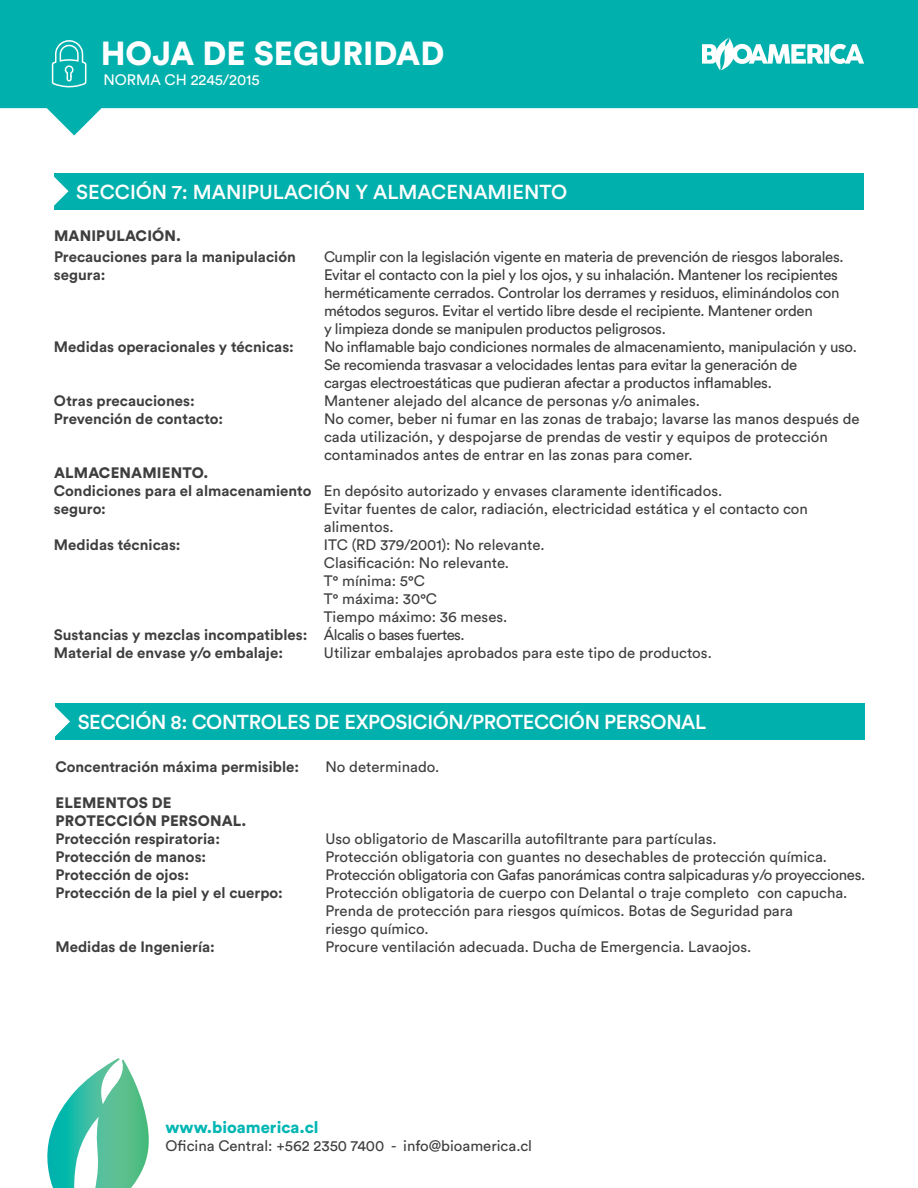
<style>
.page{position:relative;width:918px;height:1188px;background:#fff}
.page>*{position:absolute;margin:0;border:0;box-sizing:border-box;transform-origin:0 0}
.t1{font:900 33px "Circular Std";color:#fff}
.t2{font:500 20.1px "Circular Std";letter-spacing:-.02em;color:#fff}
.t3{font:500 20.1px "Circular Std";color:#fff}
.t4{font:900 16.5px "Circular Std";color:#00b6b3}
.t5{font:15px/18px "Circular Std";letter-spacing:-.005em;color:#3e3e3f}
.t6{font:700 15px "Circular Std";color:#3e3e3f}
.t7{font:900 15px "Circular Std";letter-spacing:.01em;color:#3e3e3f}
.t8{font:15px "Circular Std";color:#fff}
.s1{font-weight:900}
.s2{font-weight:700}
.s3{font-weight:400}
</style>
<div class="page">
<svg style="left:47px;top:1058px;width:102px;height:130px"></svg>
<svg style="left:0;top:0;width:918px;height:136px;fill:#00b0ad"></svg>
<svg style="left:702px;top:38px;width:162px;height:32px"></svg>
<svg style="left:51px;top:39px;width:36px;height:49px;background:#32bfbd"></svg>
<div style="left:54px;top:173px;width:810px;height:36px;background:#00b0ad"></div>
<svg style="left:54px;top:176px;width:15px;height:34px"></svg>
<div style="left:56px;top:703px;width:810px;height:37px;background:#00b0ad"></div>
<svg style="left:55px;top:703px;width:15px;height:37px"></svg>
<h1 class="t1" style="left:101px;top:31px;width:345px">HOJA DE SEGURIDAD</h1>
<p class="t8" style="left:104px;top:70px;width:158px">NORMA CH 2245/2015</p>
<h2 class="t3" style="left:76px;top:179px;width:493px">SECCIÓN 7: MANIPULACIÓN Y ALMACENAMIENTO</h2>
<p class="t7" style="left:54px;top:226px;width:128px">MANIPULACIÓN.</p>
<p class="t6" style="left:54px;top:247px;width:243px">Precauciones para la manipulación</p>
<p class="t5" style="left:324px;top:247px;width:521px">Cumplir con la legislación vigente en materia de prevención de riesgos laborales.</p>
<p class="t6" style="left:54px;top:265px;width:53px">segura:</p>
<p class="t5" style="left:324px;top:265px;width:517px">Evitar el contacto con la piel y los ojos, y su inhalación. Mantener los recipientes herméticamente cerrados. Controlar los derrames y residuos, eliminándolos con métodos seguros. Evitar el vertido libre desde el recipiente. Mantener orden<br>y limpieza donde se manipulen productos peligrosos.</p>
<p class="t6" style="left:54px;top:337px;width:241px">Medidas operacionales y técnicas:</p>
<p class="t5" style="left:324px;top:337px;width:534px">No inflamable bajo condiciones normales de almacenamiento, manipulación y uso.<br>Se recomienda trasvasar a velocidades lentas para evitar la generación de<br>cargas electroestáticas que pudieran afectar a productos inflamables.</p>
<p class="t6" style="left:54px;top:391px;width:142px">Otras precauciones:</p>
<p class="t5" style="left:324px;top:391px;width:377px">Mantener alejado del alcance de personas y/o animales.</p>
<p class="t6" style="left:54px;top:409px;width:171px">Prevención de contacto:</p>
<p class="t5" style="left:324px;top:409px;width:537px">No comer, beber ni fumar en las zonas de trabajo; lavarse las manos después de cada utilización, y despojarse de prendas de vestir y equipos de protección contaminados antes de entrar en las zonas para comer.</p>
<p class="t7" style="left:54px;top:463px;width:32px">ALMACE</p>
<p class="t7" style="left:120px;top:463px;width:23px">NAMIE</p>
<p class="t5" style="left:54px;top:463px;width:670px;text-indent:117px"><span class="s1">NTO.<br></span><span class="s2">Condiciones para el almacenamiento</span> En depósito autorizado y envases claramente identificados. <span class="s2">seguro:</span></p>
<p class="t5" style="left:324px;top:499px;width:485px">Evitar fuentes de calor, radiación, electricidad estática y el contacto con alimentos.</p>
<p class="t6" style="left:54px;top:535px;width:128px">Medidas técnicas:</p>
<p class="t5" style="left:324px;top:535px;width:222px">ITC (RD 379/2001): No relevante.</p>
<p class="t5" style="left:324px;top:553px;width:187px">Clasificación: No relevante.</p>
<p class="t5" style="left:324px;top:571px;width:103px">T° mínima: 5°C</p>
<p class="t5" style="left:324px;top:589px;width:115px">T° máxima: 30°C</p>
<p class="t5" style="left:324px;top:607px;width:185px">Tiempo máximo: 36 meses.</p>
<p class="t6" style="left:54px;top:625px;width:412px">Sustancias y mezclas incompatibles: <span class="s3">Álcalis o bases fuertes.</span></p>
<p class="t6" style="left:54px;top:643px;width:231px">Material de envase y/o embalaje:</p>
<p class="t5" style="left:324px;top:643px;width:389px">Utilizar embalajes aprobados para este tipo de productos.</p>
<h2 class="t2" style="left:78px;top:709px;width:630px">SECCIÓN 8: CONTROLES DE EXPOSICIÓN/PROTECCIÓN PERSONAL</h2>
<p class="t6" style="left:55px;top:757px;width:245px">Concentración máxima permisible:</p>
<p class="t5" style="left:325px;top:758px;width:115px">No determinado.</p>
<p class="t7" style="left:56px;top:793px;width:29px">ELEME</p>
<p class="t7" style="left:105px;top:793px;width:23px">NTOS</p>
<p class="t7" style="left:152px;top:793px;width:10px">DE</p>
<p class="t7" style="left:56px;top:811px;width:20px">PROTECCI</p>
<p class="t7" style="left:133px;top:811px;width:48px">ÓN PERSO</p>
<p class="t7" style="left:210px;top:811px;width:38px">NAL.</p>
<p class="t6" style="left:55px;top:829px;width:166px">Protección respiratoria:</p>
<p class="t5" style="left:325px;top:830px;width:393px">Uso obligatorio de Mascarilla autofiltrante para partículas.</p>
<p class="t6" style="left:55px;top:847px;width:152px">Protección de manos:</p>
<p class="t5" style="left:325px;top:848px;width:503px">Protección obligatoria con guantes no desechables de protección química.</p>
<p class="t6" style="left:55px;top:865px;width:135px">Protección de ojos:</p>
<p class="t5" style="left:325px;top:866px;width:541px">Protección obligatoria con Gafas panorámicas contra salpicaduras y/o proyecciones.</p>
<p class="t6" style="left:55px;top:883px;width:229px">Protección de la piel y el cuerpo:</p>
<p class="t5" style="left:325px;top:884px;width:523px">Protección obligatoria de cuerpo con Delantal o traje completo con capucha.<br>Prenda de protección para riesgos químicos. Botas de Seguridad para<br>riesgo químico.</p>
<p class="t6" style="left:55px;top:937px;width:161px">Medidas de Ingeniería:</p>
<p class="t5" style="left:325px;top:938px;width:428px">Procure ventilación adecuada. Ducha de Emergencia. Lavaojos.</p>
<p class="t4" style="left:166px;top:1117px;width:155px">WWW.BIOAMERICA.CL</p>
<p class="t5" style="left:166px;top:1137px;width:368px">Oficina Central: +562 2350 7400 - info@bioamerica.cl</p>
</div>
